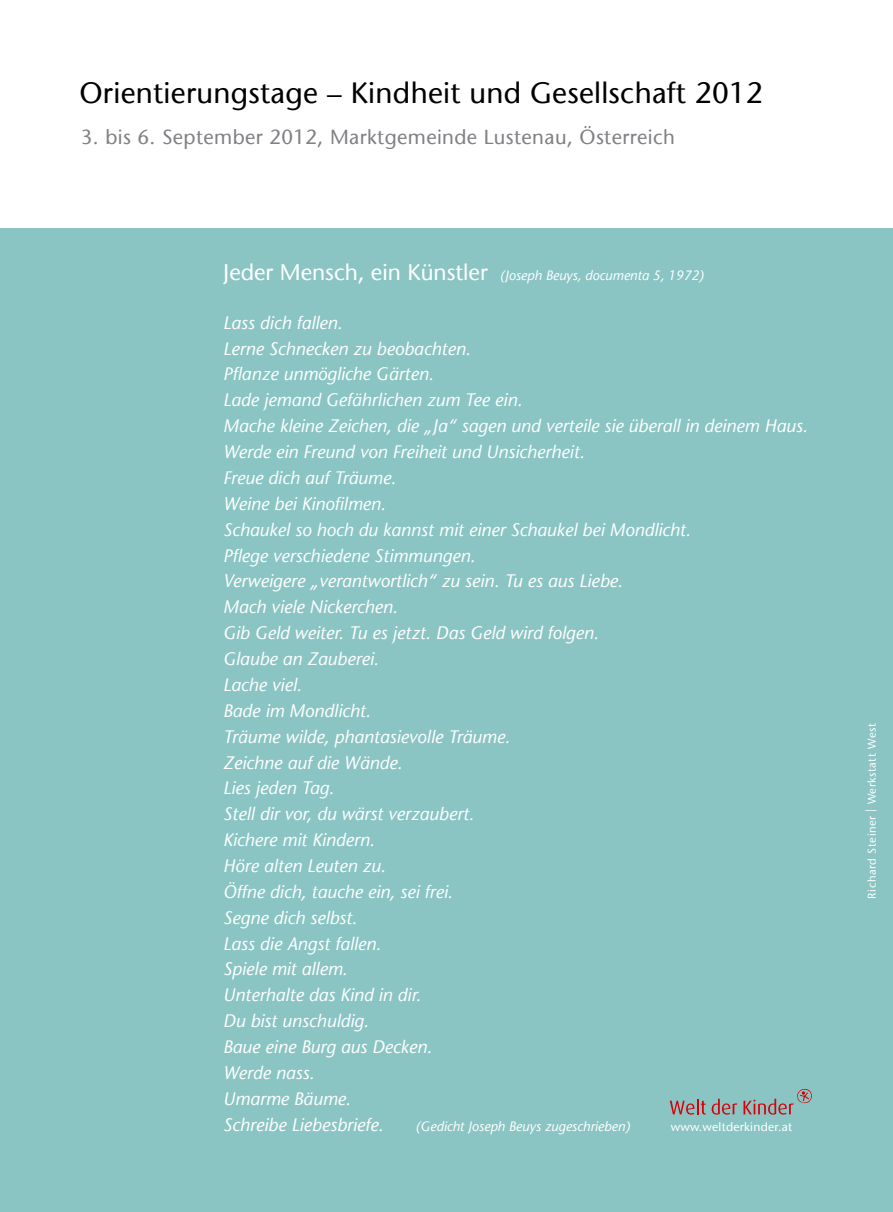
<style>
.page{position:relative;width:893px;height:1212px;background:#fff}
.page>*{position:absolute;margin:0;border:0;box-sizing:border-box;transform-origin:0 0}
.t1{font:29.25px "Stone Sans";letter-spacing:.01em;color:#000}
.t2{font:20.25px "Stone Sans";letter-spacing:.02em;color:#818084}
.t3{font:italic 18px/25.9px "Stone Sans";color:#fff}
.t4{font:italic 13.5px "Stone Sans";color:#fff}
.t5{font:12.15px "Stone Sans";letter-spacing:.02em;color:#fff}
.t6{font:11.25px "Stone Sans";letter-spacing:.05em;color:#fff}
.s1{font-style:normal;font-size:22.5px}
</style>
<div class="page">
<div style="left:0;top:228px;width:893px;height:984px;background:#8ac5c4"></div>
<svg style="left:670px;top:1099px;width:36px;height:15px"></svg>
<svg style="left:712px;top:1099px;width:25px;height:15px"></svg>
<svg style="left:743px;top:1089px;width:69px;height:25px"></svg>
<h1 class="t1" style="left:79px;top:75px;width:685px">Orientierungstage – Kindheit und Gesellschaft 2012</h1>
<p class="t2" style="left:81px;top:125px;width:596px">3. bis 6. September 2012, Marktgemeinde Lustenau, Österreich</p>
<p class="t4" style="left:223px;top:267px;width:482px"><span class="s1">Jeder Mensch, ein Künstler</span> (Joseph Beuys, documenta 5, 1972)</p>
<p class="t3" style="left:223px;top:310px;width:586px">Lass dich fallen.<br>Lerne Schnecken zu beobachten.<br>Pflanze unmögliche Gärten.<br>Lade jemand Gefährlichen zum Tee ein.<br>Mache kleine Zeichen, die „Ja“ sagen und verteile sie überall in deinem Haus.<br>Werde ein Freund von Freiheit und Unsicherheit.<br>Freue dich auf Träume.<br>Weine bei Kinofilmen.<br>Schaukel so hoch du kannst mit einer Schaukel bei Mondlicht.<br>Pflege verschiedene Stimmungen.<br>Verweigere „verantwortlich“ zu sein. Tu es aus Liebe.<br>Mach viele Nickerchen.<br>Gib Geld weiter. Tu es jetzt. Das Geld wird folgen.<br>Glaube an Zauberei.<br>Lache viel.<br>Bade im Mondlicht.<br>Träume wilde, phantasievolle Träume.<br>Zeichne auf die Wände.<br>Lies jeden Tag.<br>Stell dir vor, du wärst verzaubert.<br>Kichere mit Kindern.<br>Höre alten Leuten zu.<br>Öffne dich, tauche ein, sei frei.<br>Segne dich selbst.<br>Lass die Angst fallen.<br>Spiele mit allem.<br>Unterhalte das Kind in dir.<br>Du bist unschuldig.<br>Baue eine Burg aus Decken.<br>Werde nass.<br>Umarme Bäume.<br>Schreibe Liebesbriefe.</p>
<p class="t4" style="left:416px;top:1118px;width:216px">(Gedicht Joseph Beuys zugeschrieben)</p>
<p class="t5" style="left:671px;top:1119px;width:123px">www.weltderkinder.at</p>
<p class="t6" style="left:865px;top:898px;width:177px;rotate:-90deg">Richard Steiner | Werkstatt West</p>
</div>
